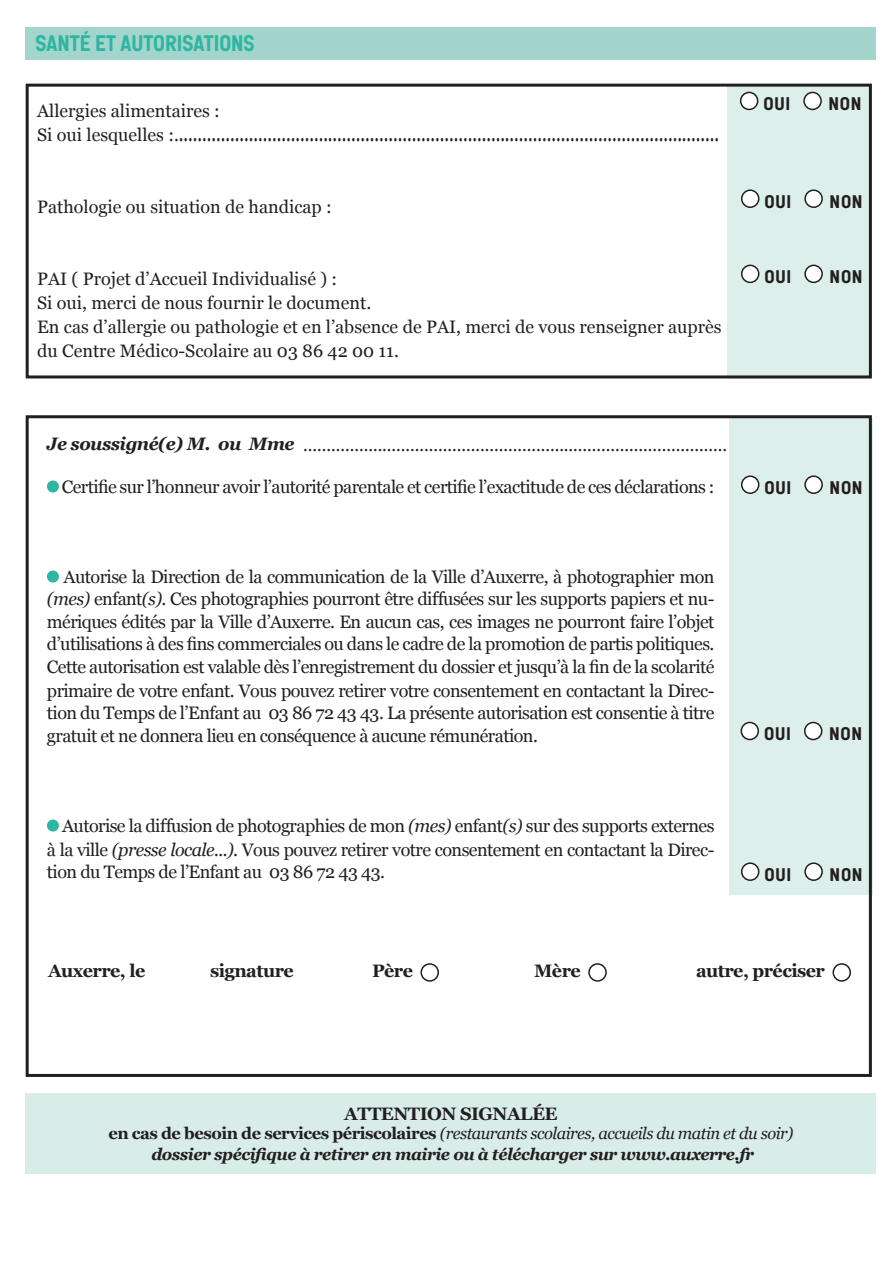
<style>
.page{position:relative;width:893px;height:1263px;background:#fff}
.page>*{position:absolute;margin:0;border:0;box-sizing:border-box;transform-origin:0 0}
.t1{font:24.45px "Georgia";color:#231f20;scale:.71 1}
.t2{font:22.5px "Auxerrenormal";letter-spacing:-.03em;color:#2db6a2}
.t3{font:18.3px "Auxerrenormal";color:#231f20;scale:1.07 1}
.t4{font:18px/22.6px "Georgia";color:#231f20;text-align:justify}
.t5{font:18px "Georgia";letter-spacing:-.03em;color:#231f20}
.t6{font:700 18px "Georgia";letter-spacing:-.03em;color:#231f20}
.t7{font:italic 700 18px "Georgia";letter-spacing:-.03em;color:#231f20}
.t8{font:17.25px "Georgia";color:#231f20}
.t9{font:italic 700 16.5px/21px "Georgia";letter-spacing:-.03em;color:#231f20;text-align:center}
.s1{font-size:18px}
.s2{font-style:italic}
.s3{font-style:normal}
.s4{font-weight:400}
</style>
<div class="page">
<div style="left:727px;top:84px;width:143px;height:294px;background:#ddefea"></div>
<div style="left:729px;top:418px;width:144px;height:477px;background:#ddefea"></div>
<div style="left:26px;top:415px;width:846px;height:662px;border:3px solid #231f20"></div>
<div style="left:47px;top:480px;width:12px;height:12px;background:#2db6a2;border-radius:50%"></div>
<div style="left:47px;top:570px;width:12px;height:12px;background:#2db6a2;border-radius:50%"></div>
<div style="left:47px;top:819px;width:12px;height:12px;background:#2db6a2;border-radius:50%"></div>
<div style="left:420px;top:963px;width:19px;height:19px;border:2px solid #231f20;border-radius:50%"></div>
<div style="left:588px;top:963px;width:19px;height:19px;border:2px solid #231f20;border-radius:50%"></div>
<div style="left:832px;top:963px;width:19px;height:19px;border:2px solid #231f20;border-radius:50%"></div>
<div style="left:26px;top:1093px;width:850px;height:81px;background:#d8ece8"></div>
<div style="left:26px;top:27px;width:850px;height:33px;background:#a3d5cc"></div>
<div style="left:26px;top:84px;width:846px;height:294px;border:3px solid #231f20"></div>
<div style="left:741px;top:92px;width:17px;height:17px;background:#fff;border-radius:50%"></div>
<div style="left:740px;top:92px;width:18px;height:18px;border:2px solid #231f20;border-radius:50%"></div>
<div style="left:804px;top:92px;width:17px;height:17px;background:#fff;border-radius:50%"></div>
<div style="left:803px;top:92px;width:19px;height:18px;border:2px solid #231f20;border-radius:50%"></div>
<div style="left:742px;top:190px;width:17px;height:17px;background:#fff;border-radius:50%"></div>
<div style="left:741px;top:189px;width:18px;height:19px;border:2px solid #231f20;border-radius:50%"></div>
<div style="left:805px;top:190px;width:17px;height:17px;background:#fff;border-radius:50%"></div>
<div style="left:804px;top:189px;width:19px;height:19px;border:2px solid #231f20;border-radius:50%"></div>
<div style="left:742px;top:265px;width:17px;height:17px;background:#fff;border-radius:50%"></div>
<div style="left:741px;top:265px;width:18px;height:18px;border:2px solid #231f20;border-radius:50%"></div>
<div style="left:805px;top:265px;width:17px;height:17px;background:#fff;border-radius:50%"></div>
<div style="left:804px;top:265px;width:19px;height:18px;border:2px solid #231f20;border-radius:50%"></div>
<div style="left:742px;top:863px;width:17px;height:17px;background:#fff;border-radius:50%"></div>
<div style="left:741px;top:862px;width:18px;height:19px;border:2px solid #231f20;border-radius:50%"></div>
<div style="left:805px;top:863px;width:17px;height:17px;background:#fff;border-radius:50%"></div>
<div style="left:804px;top:862px;width:19px;height:19px;border:2px solid #231f20;border-radius:50%"></div>
<div style="left:741px;top:722px;width:17px;height:17px;background:#fff;border-radius:50%"></div>
<div style="left:740px;top:722px;width:19px;height:18px;border:2px solid #231f20;border-radius:50%"></div>
<div style="left:805px;top:722px;width:17px;height:17px;background:#fff;border-radius:50%"></div>
<div style="left:804px;top:722px;width:18px;height:18px;border:2px solid #231f20;border-radius:50%"></div>
<div style="left:742px;top:476px;width:17px;height:17px;background:#fff;border-radius:50%"></div>
<div style="left:741px;top:475px;width:18px;height:19px;border:2px solid #231f20;border-radius:50%"></div>
<div style="left:805px;top:476px;width:17px;height:17px;background:#fff;border-radius:50%"></div>
<div style="left:804px;top:475px;width:19px;height:19px;border:2px solid #231f20;border-radius:50%"></div>
<p class="t2" style="left:35px;top:31px;width:221px">SANTÉ ET AUTORISATIONS</p>
<p class="t4" style="left:37px;top:99px;width:184px">Allergies alimentaires :</p>
<h1 class="t1" style="left:37px;top:115px;width:962px"><span class="s1">Si oui lesquelles :.</span>....................................................................................................................</h1>
<p class="t4" style="left:37px;top:195px;width:296px">Pathologie ou situation de handicap :</p>
<p class="t4" style="left:37px;top:266px;width:686px;line-height:24px;text-align:left">PAI ( Projet d’Accueil Individualisé ) :<br>Si oui, merci de nous fournir le document.<br>En cas d’allergie ou pathologie et en l’absence de PAI, merci de vous renseigner auprès du Centre Médico-Scolaire au 03 86 42 00 11.</p>
<p class="t7" style="left:47px;top:431px;width:249px">Je soussigné(e) M. ou Mme</p>
<p class="t5" style="left:62px;top:473px;width:654px">Certifie sur l’honneur avoir l’autorité parentale et certifie l’exactitude de ces déclarations :</p>
<p class="t8" style="left:303px;top:433px;width:425px">...........................................................................................</p>
<p class="t4" style="left:47px;top:564px;width:669px;text-indent:17px">Autorise la Direction de la communication de la Ville d’Auxerre, à photographier mon <span class="s2">(mes)</span> enfant<span class="s2">(s)</span>. Ces photographies pourront être diffusées sur les supports papiers et nu&shy;mériques édités par la Ville d’Auxerre. En aucun cas, ces images ne pourront faire l’objet d’utilisations à des fins commerciales ou dans le cadre de la promotion de partis politiques.<br>Cette autorisation est valable dès l’enregistrement du dossier et jusqu’à la fin de la scolarité primaire de votre enfant. Vous pouvez retirer votre consentement en contactant la Direc&shy;tion du Temps de l’Enfant au 03 86 72 43 43. La présente autorisation est consentie à titre gratuit et ne donnera lieu en conséquence à aucune rémunération.</p>
<p class="t4" style="left:47px;top:813px;width:669px;line-height:23.2px;text-indent:15px">Autorise la diffusion de photographies de mon <span class="s2">(mes)</span> enfant<span class="s2">(s)</span> sur des supports externes à la ville <span class="s2">(presse locale...)</span>. Vous pouvez retirer votre consentement en contactant la Direc&shy;tion du Temps de l’Enfant au 03 86 72 43 43.</p>
<p class="t3" style="left:763px;top:94px;width:27px">OUI</p>
<p class="t3" style="left:828px;top:94px;width:33px">NON</p>
<p class="t3" style="left:764px;top:192px;width:27px">OUI</p>
<p class="t3" style="left:829px;top:192px;width:33px">NON</p>
<p class="t3" style="left:764px;top:267px;width:27px">OUI</p>
<p class="t3" style="left:829px;top:267px;width:33px">NON</p>
<p class="t3" style="left:764px;top:478px;width:27px">OUI</p>
<p class="t3" style="left:829px;top:478px;width:33px">NON</p>
<p class="t3" style="left:764px;top:724px;width:27px">OUI</p>
<p class="t3" style="left:829px;top:724px;width:33px">NON</p>
<p class="t3" style="left:764px;top:865px;width:27px">OUI</p>
<p class="t3" style="left:829px;top:865px;width:33px">NON</p>
<p class="t6" style="left:48px;top:958px;width:99px">Auxerre, le</p>
<p class="t6" style="left:210px;top:958px;width:85px">signature</p>
<p class="t6" style="left:372px;top:958px;width:42px">Père</p>
<p class="t6" style="left:534px;top:958px;width:48px">Mère</p>
<p class="t6" style="left:696px;top:958px;width:130px">autre, préciser</p>
<p class="t6" style="left:344px;top:1100px;width:215px">ATTENTION SIGNALÉE</p>
<p class="t9" style="left:108px;top:1122px;width:686px"><span class="s3">en cas de besoin de services périscolaires</span> <span class="s4">(restaurants scolaires, accueils du matin et du soir) </span>dossier spécifique à retirer en mairie ou à télécharger sur www.auxerre.fr</p>
</div>
